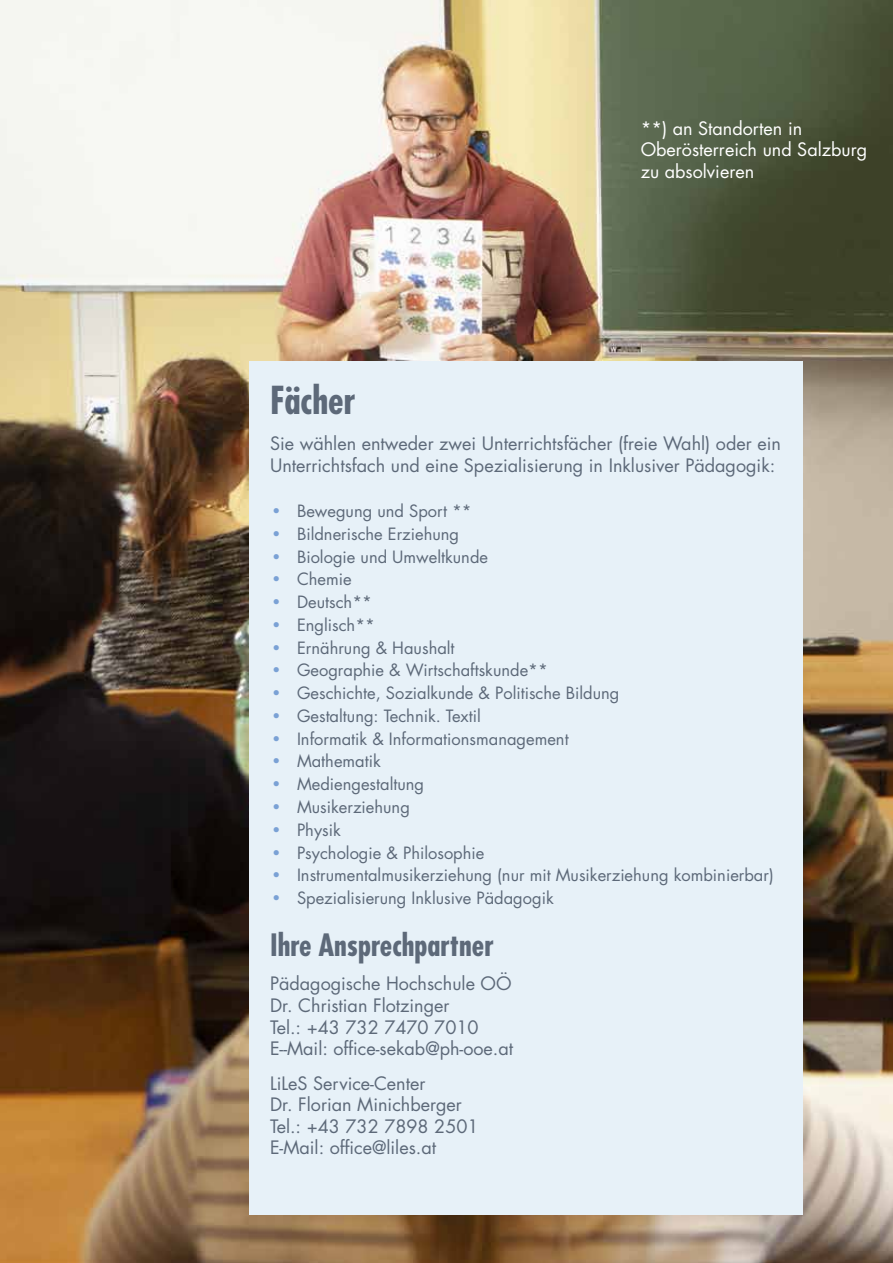
<style>
.page{position:relative;width:893px;height:1263px;background:#fff}
.page>*{position:absolute;margin:0;border:0;box-sizing:border-box;transform-origin:0 0}
.t1{font:700 condensed 37.5px "Futura LT Pro";color:#5d6979}
.t2{font:700 condensed 30px "Futura LT Pro";color:#5d6979}
.t3{font:18px/21.6px "Futura";color:#5d6979}
.t4{font:18px/21.6px "Futura";color:#fff}
.t5{font:16.5px "Futura";color:#5d6979}
.s1{font-weight:700;color:#7aa1d5}
</style>
<div class="page">
<img style="left:0;top:0;width:893px;height:1263px">
<div style="left:249px;top:361px;width:553px;height:854px;background:#e7f1f8"></div>
<p class="t4" style="left:641px;top:117px;width:228px">**) an Standorten in<br>Oberösterreich und Salzburg zu absolvieren</p>
<h1 class="t1" style="left:270px;top:375px;width:87px">Fächer</h1>
<p class="t3" style="left:270px;top:432px;width:512px">Sie wählen entweder zwei Unterrichtsfächer (freie Wahl) oder ein<br>Unterrichtsfach und eine Spezialisierung in Inklusiver Pädagogik:</p>
<p class="t5" style="left:270px;top:499px;width:203px"><span class="s1">•</span> Bewegung und Sport **</p>
<p class="t5" style="left:270px;top:522px;width:191px"><span class="s1">•</span> Bildnerische Erziehung</p>
<p class="t5" style="left:270px;top:545px;width:220px"><span class="s1">•</span> Biologie und Umweltkunde</p>
<p class="t5" style="left:270px;top:568px;width:83px"><span class="s1">•</span> Chemie</p>
<p class="t5" style="left:270px;top:591px;width:103px"><span class="s1">•</span> Deutsch**</p>
<p class="t5" style="left:270px;top:613px;width:106px"><span class="s1">•</span> Englisch**</p>
<p class="t5" style="left:270px;top:636px;width:186px"><span class="s1">•</span> Ernährung &amp; Haushalt</p>
<p class="t5" style="left:270px;top:659px;width:279px"><span class="s1">•</span> Geographie &amp; Wirtschaftskunde**</p>
<p class="t5" style="left:270px;top:682px;width:351px"><span class="s1">•</span> Geschichte, Sozialkunde &amp; Politische Bildung</p>
<p class="t5" style="left:270px;top:704px;width:212px"><span class="s1">•</span> Gestaltung: Technik. Textil</p>
<p class="t5" style="left:270px;top:727px;width:300px"><span class="s1">•</span> Informatik &amp; Informationsmanagement</p>
<p class="t5" style="left:270px;top:750px;width:112px"><span class="s1">•</span> Mathematik</p>
<p class="t5" style="left:270px;top:773px;width:156px"><span class="s1">•</span> Mediengestaltung</p>
<p class="t5" style="left:270px;top:795px;width:141px"><span class="s1">•</span> Musikerziehung</p>
<p class="t5" style="left:270px;top:818px;width:72px"><span class="s1">•</span> Physik</p>
<p class="t5" style="left:270px;top:841px;width:216px"><span class="s1">•</span> Psychologie &amp; Philosophie</p>
<p class="t5" style="left:270px;top:864px;width:505px"><span class="s1">•</span> Instrumentalmusikerziehung (nur mit Musikerziehung kombinierbar)</p>
<p class="t5" style="left:270px;top:887px;width:285px"><span class="s1">•</span> Spezialisierung Inklusive Pädagogik</p>
<h2 class="t2" style="left:270px;top:925px;width:225px">Ihre Ansprechpartner</h2>
<p class="t3" style="left:270px;top:973px;width:245px">Pädagogische Hochschule OÖ<br>Dr. Christian Flotzinger<br>Tel.: +43 732 7470 7010<br>E--Mail: office-sekab@ph-ooe.at</p>
<p class="t3" style="left:270px;top:1072px;width:210px">LiLeS Service-Center<br>Dr. Florian Minichberger<br>Tel.: +43 732 7898 2501<br>E-Mail: office@liles.at</p>
</div>
